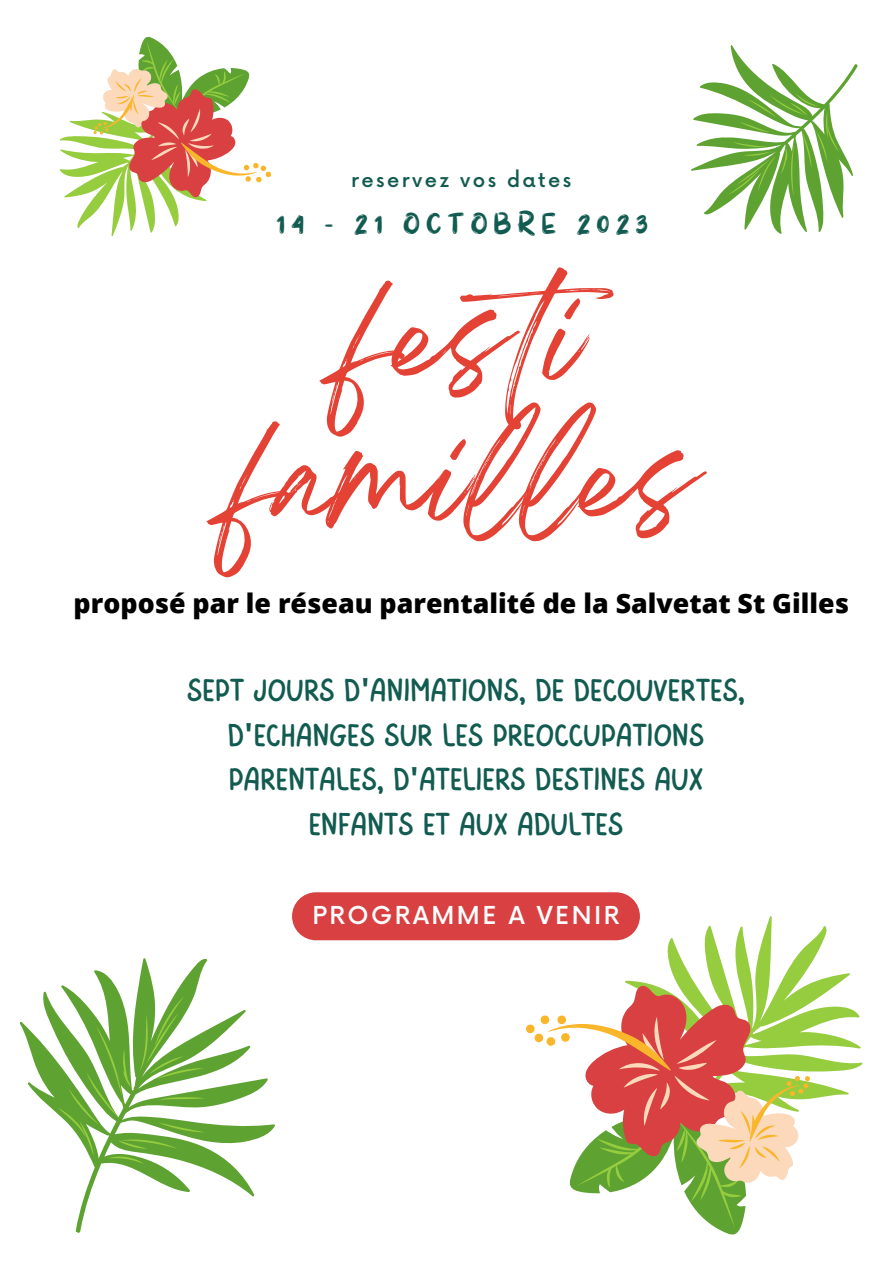
<style>
.page{position:relative;width:893px;height:1264px;background:#fff}
.page>*{position:absolute;margin:0;border:0;box-sizing:border-box;transform-origin:0 0}
.t1{font:109.2px/140.6px "Breathing";color:#e34234}
.t2{font:32.1px/44.5px "FEELFREE Regular";letter-spacing:.03em;color:#125b50;text-align:center}
.t3{font:31.65px "Stella";letter-spacing:.205em;color:#125b50}
.t4{font:800 26.7px "Open Sans";color:#000}
.t5{font:500 24.15px "Now";letter-spacing:.105em;color:#fff}
.t6{font:500 19.65px "Now";letter-spacing:.125em;color:#125b50}
.s1{font-family:"Noto Sans";font-weight:700}
</style>
<div class="page">
<svg style="left:625px;top:916px;width:237px;height:183px"></svg>
<svg style="left:526px;top:984px;width:284px;height:250px"></svg>
<svg style="left:20px;top:940px;width:312px;height:293px"></svg>
<svg style="left:46px;top:967px;width:204px;height:224px"></svg>
<svg style="left:59px;top:37px;width:212px;height:199px"></svg>
<div style="left:292px;top:892px;width:348px;height:48px;background:#d84041"></div>
<svg style="left:691px;top:66px;width:162px;height:164px"></svg>
<p class="t6" style="left:351px;top:169px;width:221px">reservez vos dates</p>
<p class="t3" style="left:277px;top:207px;width:373px">14 - 21 OCTOBRE 2023</p>
<p class="t1" style="left:236px;top:298px;width:463px;text-indent:113px">festi familles</p>
<p class="t4" style="left:74px;top:584px;width:776px">proposé par le réseau parentalité de la Salvetat St Gilles</p>
<p class="t2" style="left:187px;top:669px;width:558px">SEPT JOURS D<span class="s1">'</span>ANIMATIONS, DE DECOUVERTES, D<span class="s1">'</span>ECHANGES SUR LES PRÉOCCUPATIONS PARENTALES, D<span class="s1">'</span>ATELIERS DESTINÉS AUX ENFANTS ET AUX ADULTES</p>
<p class="t5" style="left:312px;top:901px;width:308px">PROGRAMME A VENIR</p>
</div>
